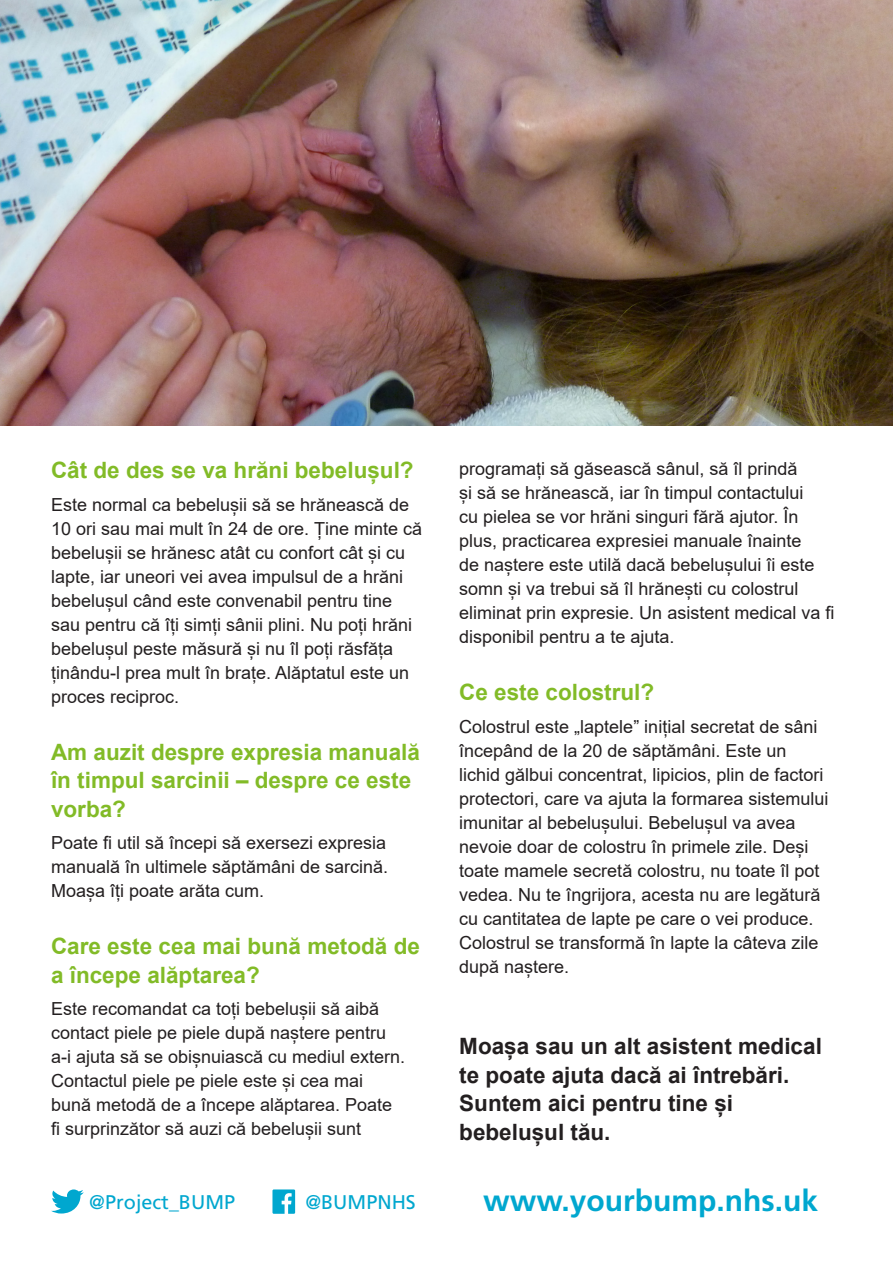
<style>
.page{position:relative;width:893px;height:1263px;background:#fff}
.page>*{position:absolute;margin:0;border:0;box-sizing:border-box;transform-origin:0 0}
.t1{font:700 30px "Frutiger LT Std";color:#00a7cf}
.t2{font:700 22.5px/28.5px "Arial";color:#82bb27}
.t3{font:700 22.5px/28.5px "Arial";color:#231f20}
.t4{font:19.8px "Frutiger LT Std";color:#00a7cf}
.t5{font:18px/24px "Arial";color:#231f20}
</style>
<div class="page">
<svg style="left:272px;top:1189px;width:23px;height:25px"></svg>
<svg style="left:51px;top:1189px;width:33px;height:24px"></svg>
<img style="left:0;top:0;width:893px;height:425px">
<p class="t2" style="left:51px;top:456px;width:364px">Cât de des se va hrăni bebelușul?</p>
<p class="t5" style="left:51px;top:492px;width:373px">Este normal ca bebelușii să se hrănească de 10 ori sau mai mult în 24 de ore. Ține minte că bebelușii se hrănesc atât cu confort cât și cu lapte, iar uneori vei avea impulsul de a hrăni bebelușul când este convenabil pentru tine sau pentru că îți simți sânii plini. Nu poți hrăni bebelușul peste măsură și nu îl poți răsfăța ținându-l prea mult în brațe. Alăptatul este un proces reciproc.</p>
<p class="t2" style="left:51px;top:738px;width:370px">Am auzit despre expresia manuală în timpul sarcinii – despre ce este vorba?</p>
<p class="t5" style="left:51px;top:831px;width:339px;text-align:justify">Poate fi util să începi să exersezi expresia manuală în ultimele săptămâni de sarcină.<br>Moașa îți poate arăta cum.</p>
<p class="t2" style="left:51px;top:932px;width:370px">Care este cea mai bună metodă de a începe alăptarea?</p>
<p class="t5" style="left:51px;top:997px;width:356px">Este recomandat ca toți bebelușii să aibă contact piele pe piele după naștere pentru a-i ajuta să se obișnuiască cu mediul extern.<br>Contactul piele pe piele este și cea mai bună metodă de a începe alăptarea. Poate fi surprinzător să auzi că bebelușii sunt</p>
<p class="t5" style="left:459px;top:457px;width:377px">programați să găsească sânul, să îl prindă<br>și să se hrănească, iar în timpul contactului<br>cu pielea se vor hrăni singuri fără ajutor. În plus, practicarea expresiei manuale înainte<br>de naștere este utilă dacă bebelușului îi este somn și va trebui să îl hrănești cu colostrul eliminat prin expresie. Un asistent medical va fi disponibil pentru a te ajuta.</p>
<p class="t2" style="left:459px;top:678px;width:197px">Ce este colostrul?</p>
<p class="t5" style="left:459px;top:714px;width:371px">Colostrul este „laptele” inițial secretat de sâni începând de la 20 de săptămâni. Este un lichid gălbui concentrat, lipicios, plin de factori protectori, care va ajuta la formarea sistemului imunitar al bebelușului. Bebelușul va avea nevoie doar de colostru în primele zile. Deși toate mamele secretă colostru, nu toate îl pot vedea. Nu te îngrijora, acesta nu are legătură cu cantitatea de lapte pe care o vei produce.<br>Colostrul se transformă în lapte la câteva zile după naștere.</p>
<p class="t3" style="left:459px;top:1032px;width:364px">Moașa sau un alt asistent medical te poate ajuta dacă ai întrebări.<br>Suntem aici pentru tine și bebelușul tău.</p>
<p class="t4" style="left:89px;top:1190px;width:147px">@Project_BUMP</p>
<p class="t4" style="left:305px;top:1191px;width:112px">@BUMPNHS</p>
<p class="t1" style="left:483px;top:1182px;width:337px">www.yourbump.nhs.uk</p>
</div>
